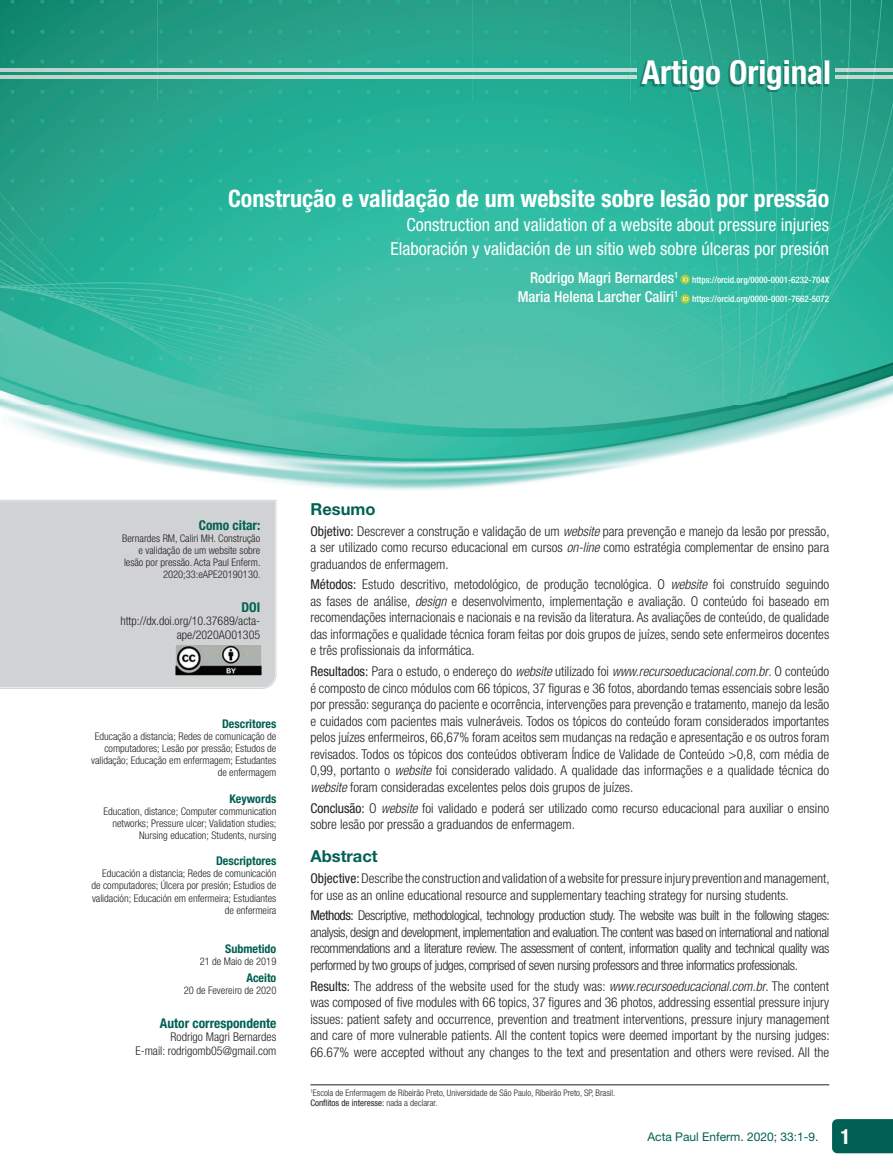
<style>
.page{position:relative;width:893px;height:1170px;background:#fff}
.page>*{position:absolute;margin:0;border:0;box-sizing:border-box;transform-origin:0 0}
.t1{font:700 condensed 33px "Helvetica Neue LT Std";color:#fff}
.t2{font:700 condensed 24px "Helvetica Neue LT Std";color:#fff}
.t3{font:condensed 18px/24px "Helvetica Neue LT Std";color:#fff;text-align:right}
.t4{font:700 16.5px "Helvetica Neue LT Std";color:#006053}
.t5{font:500 condensed 15px "Helvetica Neue LT Std";color:#fff}
.t6{font:300 condensed 13.5px/16.5px "Helvetica Neue LT Std";color:#231f20;text-align:justify}
.t7{font:700 condensed 13.5px "Helvetica Neue LT Std";color:#006053}
.t8{font:300 condensed 12px/13.5px "Helvetica Neue LT Std";color:#231f20;text-align:right}
.t9{font:700 condensed 12px "Helvetica Neue LT Std";color:#006053}
.t10{font:12px "Helvetica Neue LT Std";color:#006053}
.t11{font:300 condensed 10.5px/12px "Helvetica Neue LT Std";color:#231f20;text-align:right}
.t12{font:300 condensed 9px/10.5px "Helvetica Neue LT Std";color:#231f20}
.t13{font:500 condensed 9px "Helvetica Neue LT Std";color:#fff}
.s1{font-weight:400}
.s2{font-style:italic}
.s3{font-weight:700;font-stretch:condensed;font-size:21px;color:#fff}
</style>
<div class="page">
<div style="left:832px;top:1119px;width:61px;height:34px;background:#006053"></div>
<img style="left:0;top:0;width:893px;height:490px">
<img style="left:835px;top:75px;width:58px;height:4px">
<img style="left:835px;top:68px;width:58px;height:4px">
<svg style="left:0;top:500px;width:277px;height:189px"></svg>
<div style="left:0;top:501px;width:275px;height:186px;background:#d1d2d4"></div>
<svg style="left:680px;top:275px;width:10px;height:9px"></svg>
<svg style="left:683px;top:276px;width:5px;height:5px"></svg>
<svg style="left:680px;top:294px;width:10px;height:10px"></svg>
<svg style="left:683px;top:296px;width:5px;height:5px"></svg>
<hr style="left:310px;top:1084px;width:519px;height:1px;background:#231f20">
<img style="left:175px;top:644px;width:86px;height:31px">
<img style="left:639px;top:62px;width:188px;height:30px">
<img style="left:0;top:75px;width:637px;height:4px">
<img style="left:0;top:68px;width:637px;height:4px">
<h1 class="t1" style="left:642px;top:52px;width:191px">Artigo Original</h1>
<h2 class="t2" style="left:228px;top:183px;width:603px">Construção e validação de um website sobre lesão por pressão</h2>
<h3 class="t3" style="left:390px;top:212px;width:440px">Construction and validation of a website about pressure injuries<br>Elaboración y validación de un sitio web sobre úlceras por presión</h3>
<p class="t5" style="left:530px;top:268px;width:150px">Rodrigo Magri Bernardes<sup>1</sup></p>
<p class="t13" style="left:692px;top:274px;width:139px">https://orcid.org/0000-0001-6232-704X</p>
<p class="t5" style="left:518px;top:288px;width:162px">Maria Helena Larcher Caliri<sup>1</sup></p>
<p class="t13" style="left:692px;top:293px;width:138px">https://orcid.org/0000-0001-7662-5072</p>
<p class="t7" style="left:199px;top:517px;width:63px">Como citar:</p>
<p class="t11" style="left:122px;top:532px;width:140px">Bernardes RM, Caliri MH. Construção e validação de um website sobre lesão por pressão. Acta Paul Enferm.<br>2020;33:eAPE20190130.</p>
<p class="t7" style="left:241px;top:599px;width:20px">DOI</p>
<p class="t8" style="left:120px;top:614px;width:141px">http://dx.doi.org/10.37689/acta&shy;ape/2020AO01305</p>
<p class="t9" style="left:222px;top:716px;width:56px">Descritores</p>
<p class="t11" style="left:91px;top:730px;width:187px">Educação a distancia; Redes de comunicação de computadores; Lesão por pressão; Estudos de validação; Educação em enfermagem; Estudantes de enfermagem</p>
<p class="t9" style="left:230px;top:791px;width:48px">Keywords</p>
<p class="t11" style="left:104px;top:805px;width:174px">Education, distance; Computer communication networks; Pressure ulcer; Validation studies;<br>Nursing education; Students, nursing</p>
<p class="t9" style="left:216px;top:853px;width:62px">Descriptores</p>
<p class="t11" style="left:91px;top:867px;width:186px">Educación a distancia; Redes de comunicación de computadores; Úlcera por presión; Estudios de validación; Educación em enfermeira; Estudiantes de enfermeira</p>
<p class="t9" style="left:225px;top:940px;width:53px">Submetido</p>
<p class="t11" style="left:200px;top:954px;width:78px">21 de Maio de 2019</p>
<p class="t9" style="left:246px;top:970px;width:31px">Aceito</p>
<p class="t11" style="left:184px;top:984px;width:94px">20 de Fevereiro de 2020</p>
<p class="t7" style="left:160px;top:1014px;width:118px">Autor correspondente</p>
<p class="t8" style="left:135px;top:1030px;width:143px">Rodrigo Magri Bernardes<br>E-mail: rodrigomb05@gmail.com</p>
<p class="t4" style="left:310px;top:498px;width:67px">Resumo</p>
<p class="t6" style="left:310px;top:522px;width:521px"><span class="s1">Objetivo:</span> Descrever a construção e validação de um <span class="s2">website</span> para prevenção e manejo da lesão por pressão, a ser utilizado como recurso educacional em cursos <span class="s2">on-line</span> como estratégia complementar de ensino para graduandos de enfermagem.</p>
<p class="t6" style="left:310px;top:576px;width:520px"><span class="s1">Métodos:</span> Estudo descritivo, metodológico, de produção tecnológica. O <span class="s2">website</span> foi construído seguindo as fases de análise, <span class="s2">design</span> e desenvolvimento, implementação e avaliação. O conteúdo foi baseado em recomendações internacionais e nacionais e na revisão da literatura. As avaliações de conteúdo, de qualidade das informações e qualidade técnica foram feitas por dois grupos de juízes, sendo sete enfermeiros docentes e três profissionais da informática.</p>
<p class="t6" style="left:310px;top:663px;width:520px"><span class="s1">Resultados:</span> Para o estudo, o endereço do <span class="s2">website</span> utilizado foi <span class="s2">www.recursoeducacional.com.br</span>. O conteúdo é composto de cinco módulos com 66 tópicos, 37 figuras e 36 fotos, abordando temas essenciais sobre lesão por pressão: segurança do paciente e ocorrência, intervenções para prevenção e tratamento, manejo da lesão e cuidados com pacientes mais vulneráveis. Todos os tópicos do conteúdo foram considerados importantes pelos juízes enfermeiros, 66,67% foram aceitos sem mudanças na redação e apresentação e os outros foram revisados. Todos os tópicos dos conteúdos obtiveram Índice de Validade de Conteúdo &gt;0,8, com média de 0,99, portanto o <span class="s2">website</span> foi considerado validado. A qualidade das informações e a qualidade técnica do <span class="s2">website</span> foram consideradas excelentes pelos dois grupos de juízes.</p>
<p class="t6" style="left:310px;top:799px;width:520px"><span class="s1">Conclusão:</span> O <span class="s2">website</span> foi validado e poderá ser utilizado como recurso educacional para auxiliar o ensino sobre lesão por pressão a graduandos de enfermagem.</p>
<p class="t4" style="left:310px;top:846px;width:69px">Abstract</p>
<p class="t6" style="left:310px;top:869px;width:521px"><span class="s1">Objective:</span> Describe the construction and validation of a website for pressure injury prevent ion and management, for use as an online educational resource and supplementary teaching strategy for nursing students.</p>
<p class="t6" style="left:310px;top:907px;width:521px"><span class="s1">Methods:</span> Descriptive, methodological, technology production study. The website was built in the following stages: analysis, design and development, implementation and evaluation. The content was based on international and national recommendations and a literature review. The assessment of content, information quality and technical quality was performed by two groups of judges, comprised of seven nursing professors and three informatics professionals.</p>
<p class="t6" style="left:310px;top:977px;width:521px"><span class="s1">Results:</span> The address of the website used for the study was: <span class="s2">www.recursoeducacional.com.br</span>. The content was composed of five modules with 66 topics, 37 figures and 36 photos, addressing essential pressure injury issues: patient safety and occurrence, prevention and treatment interventions, pressure injury management and care of more vulnerable patients. All the content topics were deemed important by the nursing judges:<br>66.67% were accepted without any changes to the text and presentation and others were revised. All the</p>
<p class="t12" style="left:310px;top:1086px;width:306px"><sup>1</sup>Escola de Enfermagem de Ribeirão Preto, Universidade de São Paulo, Ribeirão Preto, SP, Brasil.<br><span class="s1">Conflitos de interesse:</span> nada a declarar.</p>
<p class="t10" style="left:647px;top:1129px;width:205px">Acta Paul Enferm. 2020; 33:1-9. <span class="s3">1</span></p>
</div>
